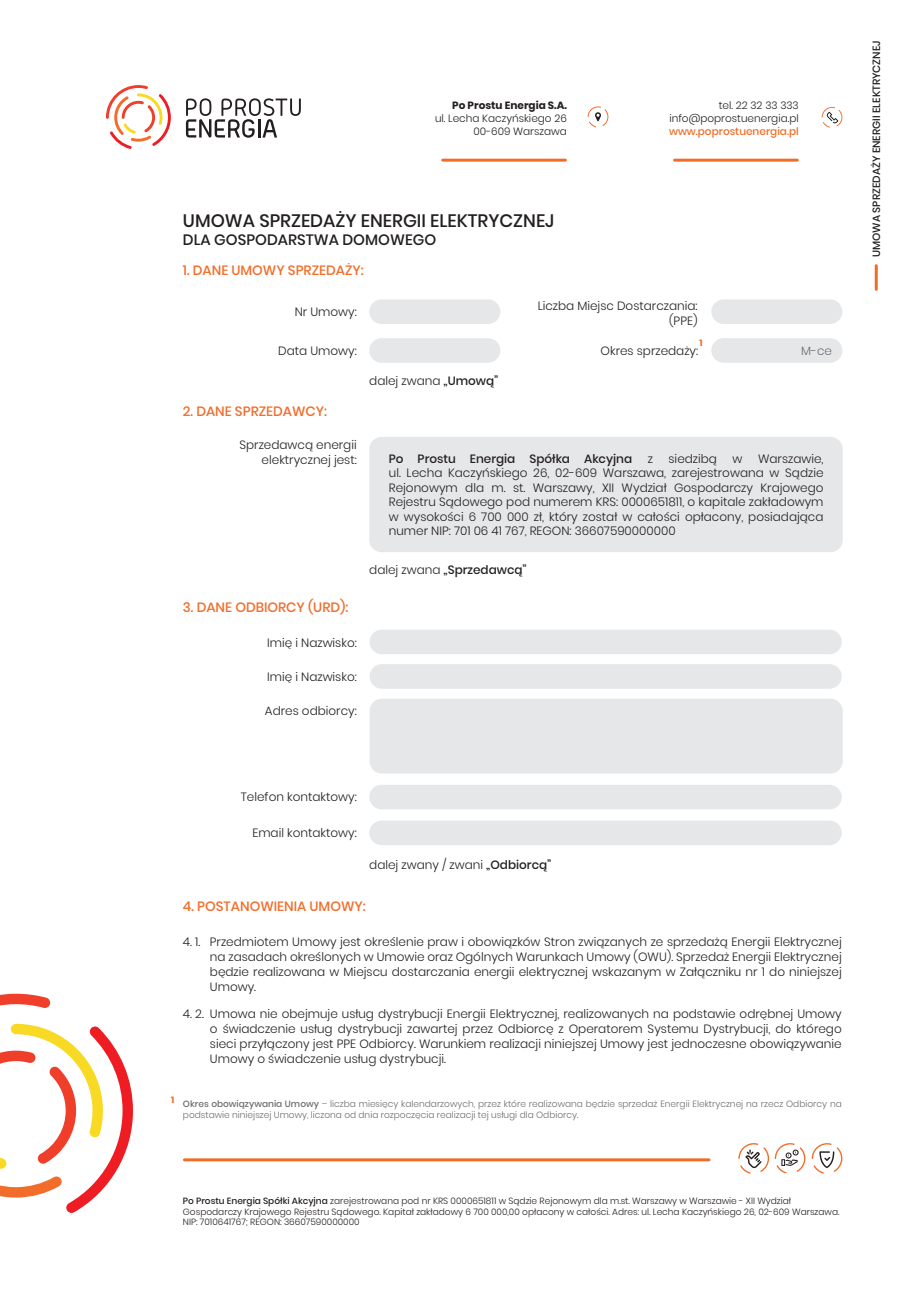
<style>
.page{position:relative;width:919px;height:1289px;background:#fff}
.page>*{position:absolute;margin:0;border:0;box-sizing:border-box;transform-origin:0 0}
.t1{font:500 18px "Poppins";color:#231f20}
.t2{font:500 15px "Poppins";color:#231f20}
.t3{font:500 13.5px "Poppins";color:#f16d29}
.t4{font:300 12px/14.4px "Poppins";color:#231f20;text-align:justify}
.t5{font:500 12px "Poppins";color:#231f20}
.t6{font:300 12px "Poppins";color:#6c6d70}
.t7{font:300 10.5px/12.6px "Poppins";color:#231f20;text-align:right}
.t8{font:500 10.5px "Poppins";color:#231f20}
.t9{font:500 10.5px "Poppins";color:#f06d27}
.t10{font:700 10.5px "Poppins";color:#231f20}
.t11{font:300 9px/10.8px "Poppins";color:#231f20}
.t12{font:300 9px/10.8px "Poppins";color:#6c6d70}
.t13{font:700 9px "Poppins";color:#f16d29}
.s1{font-weight:500}
.s2{font-weight:300}
</style>
<div class="page">
<hr style="left:442px;top:159px;width:123px;height:3px;background:#f06d27">
<hr style="left:184px;top:1158px;width:525px;height:3px;background:#f06d27">
<hr style="left:674px;top:159px;width:123px;height:3px;background:#f06d27">
<hr style="left:874px;top:266px;width:3px;height:23px;background:#f06d27">
<svg style="left:821px;top:107px;width:21px;height:21px"></svg>
<svg style="left:587px;top:106px;width:21px;height:21px"></svg>
<svg style="left:186px;top:98px;width:115px;height:40px"></svg>
<svg style="left:106px;top:85px;width:65px;height:64px"></svg>
<svg style="left:0;top:993px;width:133px;height:219px"></svg>
<svg style="left:738px;top:1143px;width:67px;height:30px"></svg>
<svg style="left:811px;top:1143px;width:31px;height:30px"></svg>
<div style="left:711px;top:299px;width:131px;height:25px;background:#e6e7e9;border-radius:12px"></div>
<div style="left:711px;top:338px;width:131px;height:25px;background:#e6e7e9;border-radius:12px"></div>
<div style="left:369px;top:338px;width:131px;height:25px;background:#e6e7e9;border-radius:12px"></div>
<div style="left:369px;top:299px;width:131px;height:25px;background:#e6e7e9;border-radius:12px"></div>
<div style="left:369px;top:784px;width:472px;height:25px;background:#e6e7e9;border-radius:12px"></div>
<div style="left:369px;top:820px;width:472px;height:25px;background:#e6e7e9;border-radius:12px"></div>
<div style="left:369px;top:664px;width:472px;height:24px;background:#e6e7e9;border-radius:12px"></div>
<div style="left:369px;top:629px;width:472px;height:25px;background:#e6e7e9;border-radius:12px"></div>
<div style="left:369px;top:437px;width:473px;height:115px;background:#e6e7e9;border-radius:12px"></div>
<div style="left:369px;top:698px;width:473px;height:75px;background:#e6e7e9;border-radius:12px"></div>
<p class="t10" style="left:452px;top:100px;width:116px">Po Prostu Energia S.A.</p>
<p class="t7" style="left:435px;top:112px;width:133px">ul. Lecha Kaczyńskiego 26<br>00-609 Warszawa</p>
<h1 class="t1" style="left:183px;top:211px;width:373px">UMOWA SPRZEDAŻY ENERGII ELEKTRYCZNEJ</h1>
<p class="t2" style="left:183px;top:231px;width:255px">DLA GOSPODARSTWA DOMOWEGO</p>
<p class="t3" style="left:183px;top:262px;width:182px">1. DANE UMOWY SPRZEDAŻY:</p>
<p class="t7" style="left:669px;top:99px;width:131px">tel. 22 32 33 333 info@poprostuenergia.pl</p>
<p class="t9" style="left:669px;top:125px;width:131px">www.poprostuenergia.pl</p>
<p class="t4" style="left:537px;top:298px;width:161px;text-align:right">Liczba Miejsc Dostarczania: (PPE)</p>
<p class="t4" style="left:294px;top:304px;width:64px">Nr Umowy:</p>
<p class="t4" style="left:278px;top:343px;width:80px">Data Umowy:</p>
<p class="t4" style="left:600px;top:343px;width:99px">Okres sprzedaży:</p>
<p class="t13" style="left:699px;top:338px;width:5px">1</p>
<p class="t3" style="left:183px;top:403px;width:146px">2. DANE SPRZEDAWCY:</p>
<p class="t4" style="left:369px;top:374px;width:131px">dalej zwana <span class="s1">„Umową”</span></p>
<p class="t6" style="left:801px;top:344px;width:32px">M-ce</p>
<p class="t4" style="left:239px;top:438px;width:119px;text-align:right">Sprzedawcą energii elektrycznej jest:</p>
<p class="t3" style="left:183px;top:600px;width:167px">3. DANE ODBIORCY (URD):</p>
<p class="t4" style="left:267px;top:635px;width:91px">Imię i Nazwisko:</p>
<p class="t4" style="left:267px;top:670px;width:91px">Imię i Nazwisko:</p>
<p class="t4" style="left:265px;top:704px;width:93px">Adres odbiorcy:</p>
<p class="t5" style="left:389px;top:452px;width:245px">Po Prostu Energia Spółka Akcyjna</p>
<p class="t4" style="left:647px;top:451px;width:7px">z</p>
<p class="t4" style="left:668px;top:451px;width:50px">siedzibą</p>
<p class="t4" style="left:732px;top:451px;width:11px">w</p>
<p class="t4" style="left:389px;top:451px;width:436px;text-indent:369px">Warszawie, ul. Lecha Kaczyńskiego 26, 02-609 Warszawa, zarejestrowana w Sądzie Rejonowym dla m. st. Warszawy, XII Wydział Gospodarczy Krajowego Rejestru Sądowego pod numerem KRS: 0000651811, o kapitale zakładowym w wysokości 6 700 000 zł, który został w całości opłacony, posiadająca numer NIP: 701 06 41 767, REGON: 36607590000000</p>
<p class="t5" style="left:369px;top:562px;width:159px"><span class="s2">dalej zwana</span> „Sprzedawcą”</p>
<p class="t8" style="left:870px;top:257px;width:218px;rotate:-90deg">UMOWA SPRZEDAŻY ENERGII ELEKTRYCZNEJ</p>
<p class="t4" style="left:241px;top:790px;width:117px">Telefon kontaktowy:</p>
<p class="t4" style="left:252px;top:825px;width:106px">Email kontaktowy:</p>
<p class="t4" style="left:369px;top:857px;width:184px">dalej zwany / zwani <span class="s1">„Odbiorcą”</span></p>
<p class="t3" style="left:183px;top:898px;width:184px">4. POSTANOWIENIA UMOWY:</p>
<p class="t4" style="left:210px;top:933px;width:633px;line-height:15px;text-indent:-27px">4. 1. Przedmiotem Umowy jest określenie praw i obowiązków Stron związanych ze sprzedażą Energii Elektrycznej na zasadach określonych w Umowie oraz Ogólnych Warunkach Umowy (OWU). Sprzedaż Energii Elektrycznej będzie realizowana w Miejscu dostarczania energii elektrycznej wskazanym w Załączniku nr 1 do niniejszej Umowy.</p>
<p class="t4" style="left:210px;top:1006px;width:633px;line-height:15px;text-indent:-27px">4. 2. Umowa nie obejmuje usług dystrybucji Energii Elektrycznej, realizowanych na podstawie odrębnej Umowy o świadczenie usług dystrybucji zawartej przez Odbiorcę z Operatorem Systemu Dystrybucji, do którego sieci przyłączony jest PPE Odbiorcy. Warunkiem realizacji niniejszej Umowy jest jednoczesne obowiązywanie Umowy o świadczenie usług dystrybucji.</p>
<p class="t13" style="left:171px;top:1094px;width:5px">1</p>
<p class="t12" style="left:183px;top:1098px;width:660px"><span class="s1">Okres obowiązywania Umowy</span> – liczba miesięcy kalendarzowych, przez które realizowana będzie sprzedaż Energii Elektrycznej na rzecz Odbiorcy na podstawie niniejszej Umowy, liczona od dnia rozpoczęcia realizacji tej usługi dla Odbiorcy.</p>
<p class="t11" style="left:183px;top:1195px;width:658px"><span class="s1">Po Prostu Energia Spółki Akcyjna</span> zarejestrowana pod nr KRS 0000651811 w Sądzie Rejonowym dla m.st. Warszawy w Warszawie - XII Wydział<br>Gospodarczy Krajowego Rejestru Sądowego. Kapitał zakładowy 6 700 000,00 opłacony w całości. Adres: ul. Lecha Kaczyńskiego 26, 02-609 Warszawa.<br>NIP: 7010641767; REGON: 36607590000000</p>
</div>
